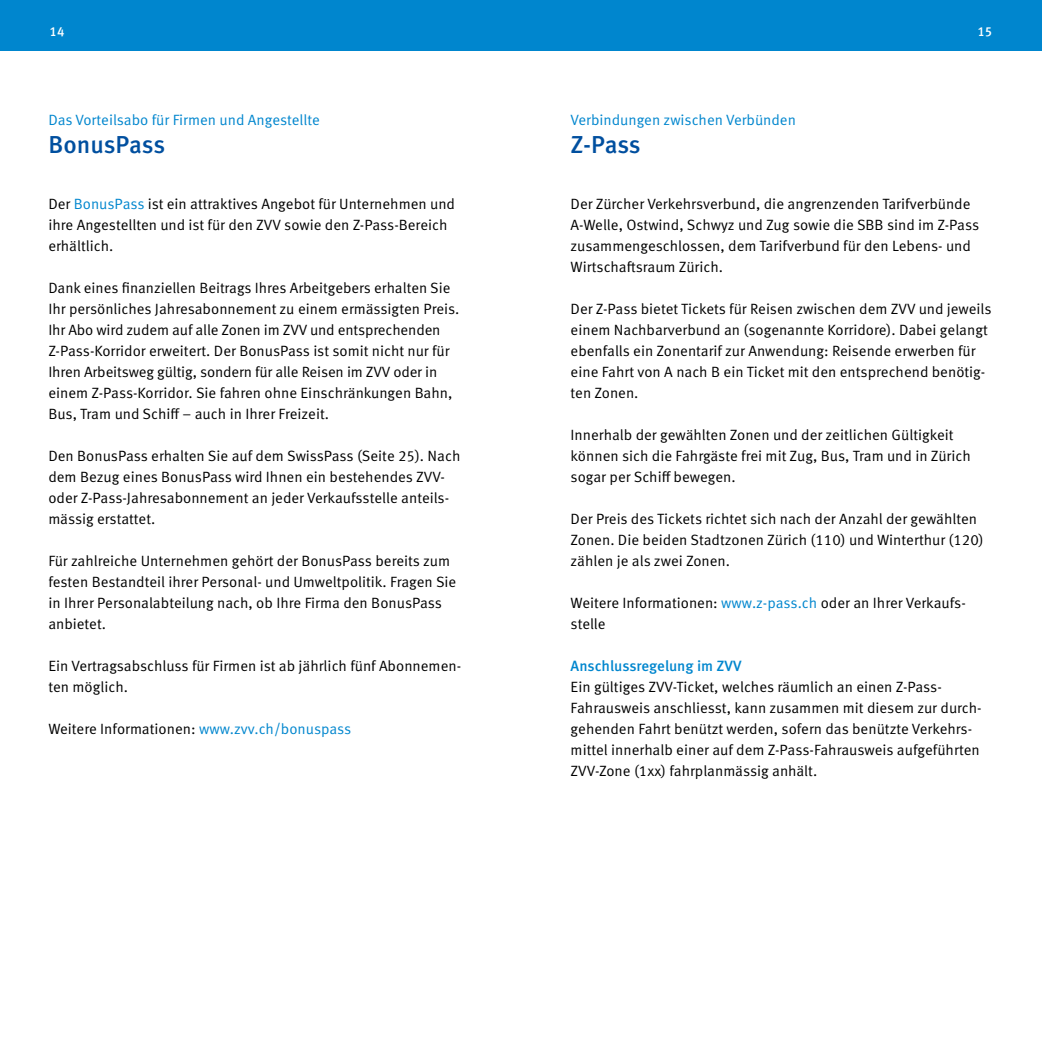
<style>
.page{position:relative;width:1042px;height:1042px;background:#fff}
.page>*{position:absolute;margin:0;border:0;box-sizing:border-box;transform-origin:0 0}
.Titel{font:500 24.5px "Meta OT";letter-spacing:-.01em;color:#004f9f}
.Lauftext{font:14.88px/21px "Meta OT";color:#000}
.Übertitel{font:14.88px "Meta OT";color:#0086ce}
.Übertitel-2{font:500 14.88px "Meta OT";color:#0086ce}
.t1{font:500 13.12px "Meta OT";color:#fff}
.s1{color:#0086ce}
</style>
<div class="page">
<div style="left:0;top:0;width:521px;height:50px;background:#0086ce"></div>
<div style="left:521px;top:0;width:521px;height:50px;background:#0086ce"></div>
<p class="t1" style="left:50px;top:23px;width:16px">14</p>
<p class="t1" style="left:977px;top:23px;width:16px">15</p>
<p class="Übertitel" style="left:48px;top:111px;width:273px">Das Vorteilsabo für Firmen und Angestellte</p>
<p class="Titel" style="left:48px;top:130px;width:118px">BonusPass</p>
<p class="Lauftext" style="left:48px;top:193px;width:408px">Der <span class="s1">BonusPass</span> ist ein attraktives Angebot für Unternehmen und ihre Angestellten und ist für den ZVV sowie den Z-Pass-Bereich erhältlich.</p>
<p class="Lauftext" style="left:48px;top:277px;width:412px">Dank eines finanziellen Beitrags Ihres Arbeitgebers erhalten Sie Ihr persönliches Jahresabonnement zu einem ermässigten Preis.<br>Ihr Abo wird zudem auf alle Zonen im ZVV und entsprechenden Z-Pass-Korridor erweitert. Der BonusPass ist somit nicht nur für Ihren Arbeitsweg gültig, sondern für alle Reisen im ZVV oder in einem Z-Pass-Korridor. Sie fahren ohne Einschränkungen Bahn, Bus, Tram und Schiff – auch in Ihrer Freizeit.</p>
<p class="Lauftext" style="left:48px;top:445px;width:413px">Den BonusPass erhalten Sie auf dem SwissPass (Seite 25). Nach dem Bezug eines BonusPass wird Ihnen ein bestehendes ZVV&shy;oder Z-Pass-Jahresabonnement an jeder Verkaufsstelle anteils&shy;mässig erstattet.</p>
<p class="Lauftext" style="left:48px;top:550px;width:409px">Für zahlreiche Unternehmen gehört der BonusPass bereits zum festen Bestandteil ihrer Personal- und Umweltpolitik. Fragen Sie in Ihrer Personalabteilung nach, ob Ihre Firma den BonusPass</p>
<p class="Lauftext" style="left:48px;top:613px;width:59px">anbietet.</p>
<p class="Lauftext" style="left:48px;top:655px;width:414px">Ein Vertragsabschluss für Firmen ist ab jährlich fünf Abonnemen&shy;ten möglich.</p>
<p class="Lauftext" style="left:48px;top:718px;width:304px">Weitere Informationen: <span class="s1">www.zvv.ch/bonuspass</span></p>
<p class="Übertitel" style="left:570px;top:111px;width:227px">Verbindungen zwischen Verbünden</p>
<p class="Titel" style="left:570px;top:130px;width:72px">Z-Pass</p>
<p class="Lauftext" style="left:570px;top:193px;width:401px">Der Zürcher Verkehrsverbund, die angrenzenden Tarifverbünde</p>
<p class="Lauftext" style="left:570px;top:214px;width:410px">A-Welle, Ostwind, Schwyz und Zug sowie die SBB sind im Z-Pass zusammengeschlossen, dem Tarifverbund für den Lebens- und<br>Wirtschaftsraum Zürich.</p>
<p class="Lauftext" style="left:570px;top:298px;width:422px">Der Z-Pass bietet Tickets für Reisen zwischen dem ZVV und jeweils einem Nachbarverbund an (sogenannte Korridore). Dabei gelangt ebenfalls ein Zonentarif zur Anwendung: Reisende erwerben für eine Fahrt von A nach B ein Ticket mit den entsprechend benötig&shy;ten Zonen.</p>
<p class="Lauftext" style="left:570px;top:424px;width:402px">Innerhalb der gewählten Zonen und der zeitlichen Gültigkeit können sich die Fahrgäste frei mit Zug, Bus, Tram und in Zürich sogar per Schiff bewegen.</p>
<p class="Lauftext" style="left:570px;top:508px;width:415px">Der Preis des Tickets richtet sich nach der Anzahl der gewählten<br>Zonen. Die beiden Stadtzonen Zürich (110) und Winterthur (120) zählen je als zwei Zonen.</p>
<p class="Lauftext" style="left:570px;top:592px;width:397px">Weitere Informationen: <span class="s1">www.z-pass.ch</span> oder an Ihrer Verkaufs&shy;stelle</p>
<p class="Übertitel-2" style="left:570px;top:656px;width:172px">Anschlussregelung im ZVV</p>
<p class="Lauftext" style="left:570px;top:676px;width:413px">Ein gültiges ZVV-Ticket, welches räumlich an einen Z-Pass-Fahrausweis anschliesst, kann zusammen mit diesem zur durch&shy;gehenden Fahrt benützt werden, sofern das benützte Verkehrs&shy;mittel innerhalb einer auf dem Z-Pass-Fahrausweis aufgeführten ZVV-Zone (1xx) fahrplanmässig anhält.</p>
</div>
